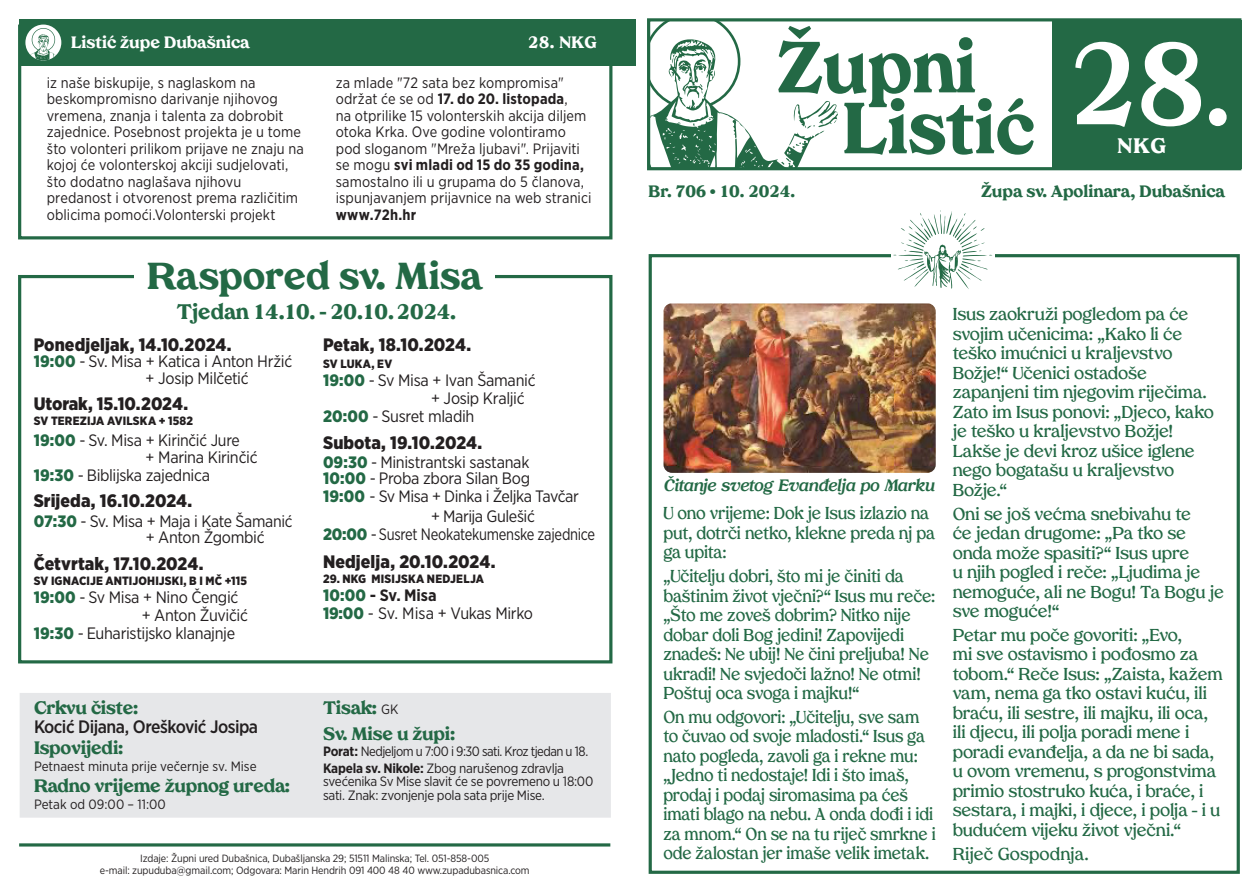
<style>
.page{position:relative;width:1259px;height:893px;background:#fff}
.page>*{position:absolute;margin:0;border:0;box-sizing:border-box;transform-origin:0 0}
.t1{font:700 114.6px "Tropiline";color:#fff}
.t2{font:800 72.15px "Tropiline";color:#236945}
.t3{font:800 37.5px "Tropiline";color:#236945}
.Evandelje{font:800 21px "Tropiline";color:#236945}
.t4{font:800 21px "Tropiline";color:#fff}
.Evandelje-2{font:900 18px "Gotham Narrow";color:#231f20}
.Evandelje-3{font:800 18px "Tropiline";letter-spacing:-.01em;color:#236945}
.t5{font:500 18px "Gotham Narrow";letter-spacing:-.03em;color:#231f20}
.Evandelje-4{font:600 17.25px/19.5px "Tropiline";letter-spacing:-.01em;color:#236945}
.Evandelje-5{font:600 17.25px/19.5px "Tropiline";letter-spacing:-.01em;color:#236945;scale:.92 1}
.Evandelje-6{font:600 17.25px/19.5px "Tropiline";letter-spacing:-.01em;color:#236945;scale:.91 1}
.Evandelje-7{font:16.5px/16.5px "Gotham Narrow";letter-spacing:-.02em;color:#231f20}
.t6{font:800 16.5px "Tropiline";color:#236945}
.Evandelje-8{font:italic 700 16.5px "Tropiline";letter-spacing:-.025em;color:#236945}
.t7{font:800 16.5px "Tropiline";color:#fff}
.t8{font:15px/16.5px "Gotham Narrow";letter-spacing:.005em;color:#231f20}
.Evandelje-9{font:13.5px/16.5px "Gotham Narrow";letter-spacing:-.02em;color:#231f20}
.Evandelje-10{font:13.5px "Gotham Narrow";color:#231f20}
.Evandelje-11{font:900 12px "Gotham Narrow";letter-spacing:.01em;color:#231f20}
.Text_1{font:10.5px/12px "Gotham Narrow";letter-spacing:-.01em;color:#231f20;text-align:center}
.s1{font-size:97.8px}
.s2{font-weight:700}
.s3{font-weight:900;color:#236945}
.s4{font-family:"Gotham Narrow";font-weight:400;font-size:13.5px;color:#231f20}
</style>
<div class="page">
<div style="left:18px;top:25px;width:594px;height:214px;border:3px solid #236945"></div>
<div style="left:20px;top:693px;width:591px;height:125px;background:#e6e7e9"></div>
<hr style="left:19px;top:843px;width:591px;height:3px;background:#236945">
<div style="left:19px;top:19px;width:616px;height:47px;background:#236945"></div>
<div style="left:25px;top:25px;width:36px;height:35px;background:#fff;border-radius:50%"></div>
<svg style="left:25px;top:28px;width:36px;height:32px"></svg>
<div style="left:648px;top:254px;width:591px;height:620px;border:3px solid #236945"></div>
<div style="left:1052px;top:20px;width:189px;height:149px;background:#236945"></div>
<div style="left:891px;top:237px;width:104px;height:40px;background:#fff"></div>
<img style="left:663px;top:303px;width:272px;height:170px">
<div style="left:18px;top:275px;width:594px;height:388px;border:3px solid #236945"></div>
<div style="left:134px;top:257px;width:360px;height:36px;background:#fff"></div>
<svg style="left:893px;top:210px;width:99px;height:79px"></svg>
<svg style="left:651px;top:22px;width:187px;height:144px"></svg>
<div style="left:647px;top:18px;width:594px;height:152px;border:3px solid #236945"></div>
<p class="t7" style="left:71px;top:33px;width:180px">Listić župe Dubašnica</p>
<p class="t2" style="left:776px;top:25px;width:201px">Župni</p>
<p class="t7" style="left:528px;top:33px;width:70px">28. NKG</p>
<p class="t1" style="left:1068px;top:18px;width:163px">28<span class="s1">.</span></p>
<p class="t4" style="left:1117px;top:134px;width:50px">NKG</p>
<p class="t8" style="left:47px;top:74px;width:259px">iz naše biskupije, s naglaskom na beskompromisno darivanje njihovog vremena, znanja i talenta za dobrobit zajednice. Posebnost projekta je u tome što volonteri prilikom prijave ne znaju na kojoj će volonterskoj akciji sudjelovati, što dodatno naglašava njihovu predanost i otvorenost prema različitim oblicima pomoći.Volonterski projekt</p>
<p class="t8" style="left:336px;top:74px;width:257px">za mlade "72 sata bez kompromisa" održat će se od <span class="s2">17. do 20. listopada</span>,<br>na otprilike 15 volonterskih akcija diljem otoka Krka. Ove godine volontiramo pod sloganom "Mreža ljubavi". Prijaviti se mogu <span class="s2">svi mladi od 15 do 35 godina, </span>samostalno ili u grupama do 5 članova, ispunjavanjem prijavnice na web stranici <span class="s2">www.72h.hr</span></p>
<p class="t2" style="left:843px;top:86px;width:193px">Listić</p>
<p class="t6" style="left:648px;top:182px;width:148px">Br. 706 • 10. 2024.</p>
<p class="t6" style="left:981px;top:182px;width:245px">Župa sv. Apolinara, Dubašnica</p>
<p class="t3" style="left:147px;top:254px;width:336px">Raspored sv. Misa</p>
<p class="Evandelje" style="left:177px;top:299px;width:281px">Tjedan 14.10. - 20.10. 2024.</p>
<p class="Evandelje-2" style="left:34px;top:332px;width:199px">Ponedjeljak, 14.10.2024.</p>
<p class="Evandelje-7" style="left:146px;top:353px;width:148px;text-indent:-112px"><span class="s3">19:00</span> - Sv. Misa + Katica i Anton Hržić + Josip Milčetić</p>
<p class="Evandelje-2" style="left:34px;top:392px;width:156px">Utorak, 15.10.2024.</p>
<p class="Evandelje-11" style="left:34px;top:413px;width:161px">SV TEREZIJA AVILSKA + 1582</p>
<p class="Evandelje-7" style="left:146px;top:432px;width:113px;text-indent:-112px"><span class="s3">19:00</span> - Sv. Misa + Kirinčić Jure<br>+ Marina Kirinčić</p>
<p class="Evandelje-7" style="left:34px;top:466px;width:178px"><span class="s3">19:30</span> - Biblijska zajednica</p>
<p class="Evandelje-2" style="left:34px;top:489px;width:160px">Srijeda, 16.10.2024.</p>
<p class="Evandelje-7" style="left:146px;top:512px;width:148px;text-indent:-112px"><span class="s3">07:30</span> - Sv. Misa + Maja i Kate Šamanić + Anton Žgombić</p>
<p class="Evandelje-2" style="left:34px;top:552px;width:171px">Četvrtak, 17.10.2024.</p>
<p class="Evandelje-11" style="left:34px;top:573px;width:215px">SV IGNACIJE ANTIJOHIJSKI, B I MČ +115</p>
<p class="Evandelje-7" style="left:34px;top:589px;width:206px"><span class="s3">19:00</span> - Sv Misa + Nino Čengić</p>
<p class="Evandelje-7" style="left:34px;top:606px;width:216px;line-height:18px;text-indent:108px">+ Anton Žuvičić<br><span class="s3">19:30</span> - Euharistijsko klanajnje</p>
<p class="Evandelje-3" style="left:34px;top:697px;width:106px">Crkvu čiste:</p>
<p class="t5" style="left:34px;top:715px;width:226px">Kocić Dijana, Orešković Josipa</p>
<p class="Evandelje-3" style="left:34px;top:737px;width:91px">Ispovijedi:</p>
<p class="Evandelje-10" style="left:34px;top:758px;width:224px">Petnaest minuta prije večernje sv. Mise</p>
<p class="Evandelje-3" style="left:34px;top:775px;width:257px">Radno vrijeme župnog ureda:</p>
<p class="Evandelje-10" style="left:34px;top:796px;width:133px">Petak od 09:00 – 11:00</p>
<p class="Evandelje-2" style="left:323px;top:332px;width:150px">Petak, 18.10.2024.</p>
<p class="Evandelje-11" style="left:323px;top:356px;width:71px">SV LUKA, EV</p>
<p class="Evandelje-7" style="left:323px;top:371px;width:214px"><span class="s3">19:00</span> - Sv Misa + Ivan Šamanić</p>
<p class="Evandelje-7" style="left:431px;top:389px;width:95px">+ Josip Kraljić</p>
<p class="Evandelje-7" style="left:323px;top:407px;width:153px"><span class="s3">20:00</span> - Susret mladih</p>
<p class="Evandelje-2" style="left:323px;top:430px;width:161px">Subota, 19.10.2024.</p>
<p class="Evandelje-7" style="left:323px;top:453px;width:209px"><span class="s3">09:30</span> - Ministrantski sastanak<br><span class="s3">10:00</span> - Proba zbora Silan Bog</p>
<p class="Evandelje-7" style="left:323px;top:488px;width:257px"><span class="s3">19:00</span> - Sv Misa + Dinka i Željka Tavčar</p>
<p class="Evandelje-7" style="left:431px;top:507px;width:105px">+ Marija Gulešić</p>
<p class="Evandelje-7" style="left:323px;top:525px;width:274px"><span class="s3">20:00</span> -Susret Neokatekumenske zajednice</p>
<p class="Evandelje-2" style="left:323px;top:550px;width:174px">Nedjelja, 20.10.2024.</p>
<p class="Evandelje-11" style="left:323px;top:571px;width:162px">29. NKG MISIJSKA NEDJELJA</p>
<p class="Evandelje-7" style="left:323px;top:586px;width:211px;line-height:18px"><span class="s3">10:00</span> <span class="s2">- Sv. Misa<br></span><span class="s3">19:00</span> - Sv. Misa + Vukas Mirko</p>
<p class="Evandelje-3" style="left:323px;top:697px;width:77px">Tisak: <span class="s4">GK</span></p>
<p class="Evandelje-3" style="left:323px;top:723px;width:134px">Sv. Mise u župi:</p>
<p class="Evandelje-9" style="left:323px;top:743px;width:267px"><span class="s2">Porat:</span> Nedjeljom u 7:00 i 9:30 sati. Kroz tjedan u 18.<br><span class="s2">Kapela sv. Nikole:</span> Zbog narušenog zdravlja</p>
<p class="Evandelje-9" style="left:323px;top:775px;width:272px;line-height:13.5px">svećenika Sv Mise slavit će se povremeno u 18:00 sati. Znak: zvonjenje pola sata prije Mise.</p>
<p class="Text_1" style="left:100px;top:852px;width:431px">Izdaje: Župni ured Dubašnica, Dubašljanska 29; 51511 Malinska; Tel. 051-858-005<br>e-mail: zupuduba@gmail.com; Odgovara: Marin Hendrih 091 400 48 40 www.zupadubasnica.com</p>
<p class="Evandelje-8" style="left:663px;top:476px;width:272px">Čitanje svetog Evanđelja po Marku</p>
<p class="Evandelje-5" style="left:663px;top:504px;width:297px">U ono vrijeme: Dok je Isus izlazio na put, dotrči netko, klekne preda nj pa ga upita:</p>
<p class="Evandelje-5" style="left:663px;top:566px;width:297px">„Učitelju dobri, što mi je činiti da baštinim život vječni?“ Isus mu reče: „Što me zoveš dobrim? Nitko nije dobar doli Bog jedini! Zapovijedi znadeš: Ne ubij! Ne čini preljuba! Ne ukradi! Ne svjedoči lažno! Ne otmi!<br>Poštuj oca svoga i majku!“</p>
<p class="Evandelje-6" style="left:663px;top:707px;width:301px">On mu odgovori: „Učitelju, sve sam to čuvao od svoje mladosti.“ Isus ga nato pogleda, zavoli ga i rekne mu: „Jedno ti nedostaje! Idi i što imaš, prodaj i podaj siromasima pa ćeš imati blago na nebu. A onda dođi i idi za mnom.“ On se na tu riječ smrkne i ode žalostan jer imaše velik imetak.</p>
<p class="Evandelje-4" style="left:952px;top:305px;width:263px">Isus zaokruži pogledom pa će svojim učenicima: „Kako li će teško imućnici u kraljevstvo<br>Božje!“ Učenici ostadoše zapanjeni tim njegovim riječima.<br>Zato im Isus ponovi: „Djeco, kako je teško u kraljevstvo Božje!<br>Lakše je devi kroz ušice iglene nego bogatašu u kraljevstvo<br>Božje.“</p>
<p class="Evandelje-4" style="left:952px;top:504px;width:273px">Oni se još većma snebivahu te<br>će jedan drugome: „Pa tko se onda može spasiti?“ Isus upre<br>u njih pogled i reče: „Ljudima je nemoguće, ali ne Bogu! Ta Bogu je sve moguće!“</p>
<p class="Evandelje-4" style="left:952px;top:625px;width:271px">Petar mu poče govoriti: „Evo,<br>mi sve ostavismo i pođosmo za tobom.“ Reče Isus: „Zaista, kažem vam, nema ga tko ostavi kuću, ili braću, ili sestre, ili majku, ili oca, ili djecu, ili polja poradi mene i poradi evanđelja, a da ne bi sada, u ovom vremenu, s progonstvima primio stostruko kuća, i braće, i sestara, i majki, i djece, i polja – i u budućem vijeku život vječni.“</p>
<p class="Evandelje-4" style="left:952px;top:844px;width:137px">Riječ Gospodnja.</p>
</div>
